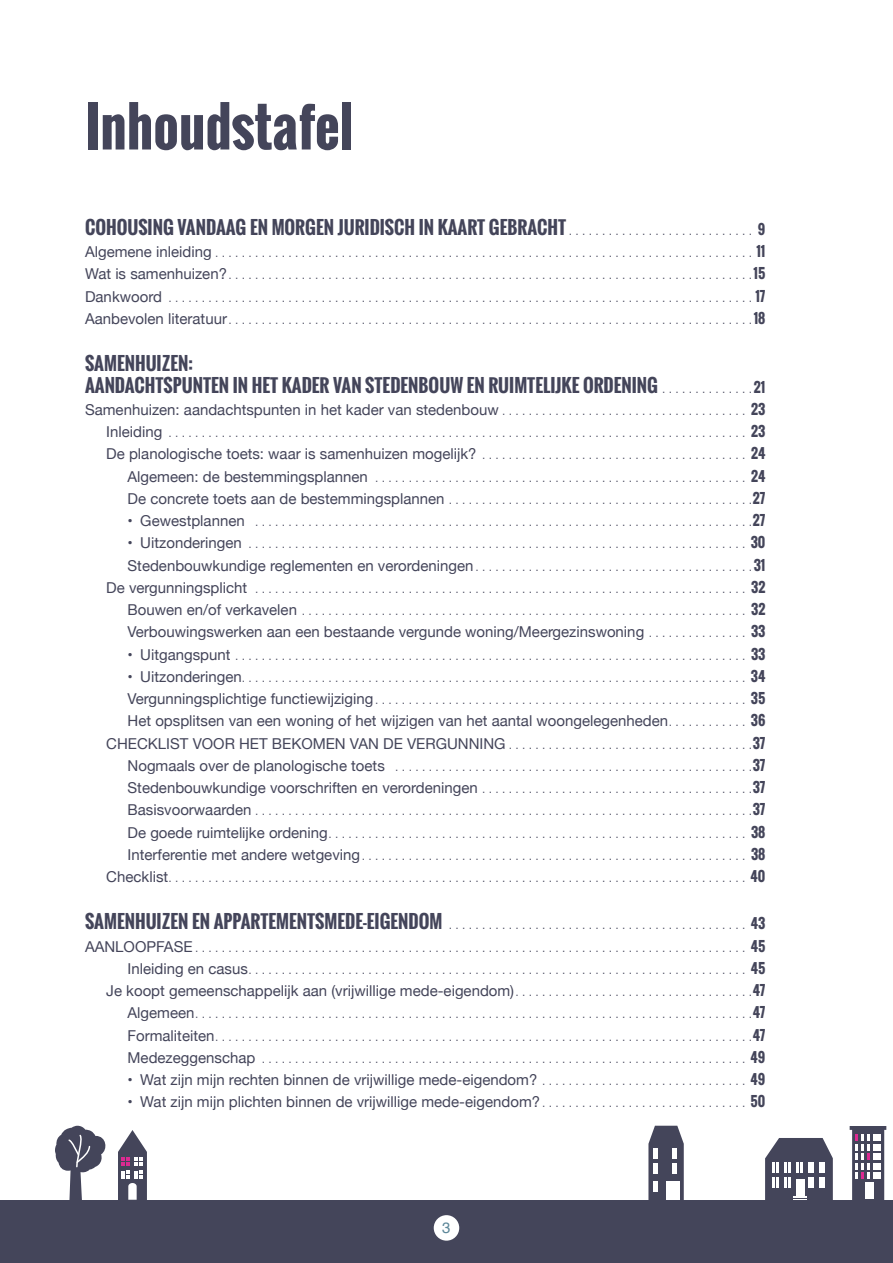
<style>
.page{position:relative;width:893px;height:1263px;background:#fff}
.page>*{position:absolute;margin:0;border:0;box-sizing:border-box;transform-origin:0 0}
.t1{font:700 54px "Oswald";color:#44455a}
.t2{font:700 18px/21.6px "Oswald";color:#44455a}
.t3{font:15px/22.2px "Helvetica Neue";color:#44455a;text-align:right}
.t4{font:15px "Helvetica";color:#5b8698}
.t5{font:300 12px/22.2px "Helvetica Neue";color:#44455a;text-align:right}
.s1{font-family:"Helvetica Neue";font-weight:300;font-size:12px}
.s2{font-size:13.5px}
.s3{font-weight:400;font-size:15px}
.s4{font-family:"Oswald";font-weight:700;font-size:13.5px}
.s5{font-weight:300;font-size:12px}
.s6{font-family:"Oswald";font-weight:700;font-size:18px}
</style>
<div class="page">
<div style="left:0;top:1200px;width:893px;height:63px;background:#44455a"></div>
<svg style="left:648px;top:1126px;width:36px;height:74px;background:#535467"></svg>
<div style="left:653px;top:1148px;width:5px;height:11px;background:#fff"></div>
<div style="left:672px;top:1148px;width:5px;height:11px;background:#fff"></div>
<div style="left:653px;top:1163px;width:5px;height:11px;background:#fff"></div>
<div style="left:653px;top:1181px;width:5px;height:11px;background:#fff"></div>
<div style="left:672px;top:1163px;width:5px;height:11px;background:#fff"></div>
<div style="left:666px;top:1181px;width:14px;height:18px;background:#fff"></div>
<svg style="left:850px;top:1126px;width:36px;height:74px"></svg>
<div style="left:865px;top:1182px;width:8px;height:17px;background:#fff"></div>
<svg style="left:765px;top:1138px;width:68px;height:62px"></svg>
<svg style="left:118px;top:1130px;width:29px;height:70px"></svg>
<svg style="left:55px;top:1126px;width:51px;height:74px"></svg>
<div style="left:434px;top:1215px;width:25px;height:26px;background:#fff;border-radius:50%"></div>
<h1 class="t1" style="left:85px;top:86px;width:270px">Inhoudstafel</h1>
<h2 class="t2" style="left:85px;top:217px;width:682px">COHOUSING VANDAAG EN MORGEN JURIDISCH IN KAART GEBRACHT <span class="s1">. . . . . . . . . . . . . . . . . . . . . . . . . . . .</span> <span class="s2">9</span></h2>
<p class="t5" style="left:85px;top:241px;width:682px;text-align:justify"><span class="s3">Algemene inleiding</span> . . . . . . . . . . . . . . . . . . . . . . . . . . . . . . . . . . . . . . . . . . . . . . . . . . . . . . . . . . . . . . . . . . . . . . . . . . . . . . . . . <span class="s4">11<br></span><span class="s3">Wat is samenhuizen?</span> . . . . . . . . . . . . . . . . . . . . . . . . . . . . . . . . . . . . . . . . . . . . . . . . . . . . . . . . . . . . . . . . . . . . . . . . . . . . . . <span class="s4">15<br></span><span class="s3">Dankwoord</span> . . . . . . . . . . . . . . . . . . . . . . . . . . . . . . . . . . . . . . . . . . . . . . . . . . . . . . . . . . . . . . . . . . . . . . . . . . . . . . . . . . . . . . . . <span class="s4">17<br></span><span class="s3">Aanbevolen literatuur</span> . . . . . . . . . . . . . . . . . . . . . . . . . . . . . . . . . . . . . . . . . . . . . . . . . . . . . . . . . . . . . . . . . . . . . . . . . . . . . . <span class="s4">18</span></p>
<h2 class="t2" style="left:85px;top:353px;width:682px">SAMENHUIZEN:<br>AANDACHTSPUNTEN IN HET KADER VAN STEDENBOUW EN RUIMTELIJKE ORDENING <span class="s1">. . . . . . . . . . . . .</span> <span class="s2">21</span></h2>
<p class="t3" style="left:85px;top:399px;width:682px">Samenhuizen: aandachtspunten in het kader van stedenbouw <span class="s5">. . . . . . . . . . . . . . . . . . . . . . . . . . . . . . . . . . . . .</span> <span class="s4">23</span></p>
<p class="t5" style="left:106px;top:421px;width:661px"><span class="s3">Inleiding</span> . . . . . . . . . . . . . . . . . . . . . . . . . . . . . . . . . . . . . . . . . . . . . . . . . . . . . . . . . . . . . . . . . . . . . . . . . . . . . . . . . . . . . . . <span class="s4">23</span></p>
<p class="t3" style="left:106px;top:444px;width:661px">De planologische toets: waar is samenhuizen mogelijk? <span class="s5">. . . . . . . . . . . . . . . . . . . . . . . . . . . . . . . . . . . . . . . .</span> <span class="s4">24</span></p>
<p class="t5" style="left:128px;top:465px;width:639px;text-align:left"><span class="s3">Algemeen: de bestemmingsplannen</span> . . . . . . . . . . . . . . . . . . . . . . . . . . . . . . . . . . . . . . . . . . . . . . . . . . . . . . . . <span class="s4">24<br></span><span class="s3">De concrete toets aan de bestemmingsplannen</span> . . . . . . . . . . . . . . . . . . . . . . . . . . . . . . . . . . . . . . . . . . . . . <span class="s4">27</span></p>
<p class="t5" style="left:128px;top:510px;width:639px"><span class="s3">• Gewestplannen</span> . . . . . . . . . . . . . . . . . . . . . . . . . . . . . . . . . . . . . . . . . . . . . . . . . . . . . . . . . . . . . . . . . . . . . . . . . . <span class="s4">27</span></p>
<p class="t5" style="left:128px;top:532px;width:639px"><span class="s3">• Uitzonderingen</span> . . . . . . . . . . . . . . . . . . . . . . . . . . . . . . . . . . . . . . . . . . . . . . . . . . . . . . . . . . . . . . . . . . . . . . . . . . . <span class="s4">30</span></p>
<p class="t3" style="left:128px;top:555px;width:639px">Stedenbouwkundige reglementen en verordeningen <span class="s5">. . . . . . . . . . . . . . . . . . . . . . . . . . . . . . . . . . . . . . . . .</span> <span class="s4">31</span></p>
<p class="t5" style="left:106px;top:577px;width:661px"><span class="s3">De vergunningsplicht</span> . . . . . . . . . . . . . . . . . . . . . . . . . . . . . . . . . . . . . . . . . . . . . . . . . . . . . . . . . . . . . . . . . . . . . . . . . . <span class="s4">32<br></span><span class="s3">Bouwen en/of verkavelen</span> . . . . . . . . . . . . . . . . . . . . . . . . . . . . . . . . . . . . . . . . . . . . . . . . . . . . . . . . . . . . . . . . . . . <span class="s4">32</span></p>
<p class="t3" style="left:128px;top:622px;width:639px">Verbouwingswerken aan een bestaande vergunde woning/Meergezinswoning <span class="s5">. . . . . . . . . . . . . . .</span> <span class="s4">33</span></p>
<p class="t5" style="left:128px;top:643px;width:639px"><span class="s3">• Uitgangspunt</span> . . . . . . . . . . . . . . . . . . . . . . . . . . . . . . . . . . . . . . . . . . . . . . . . . . . . . . . . . . . . . . . . . . . . . . . . . . . . . <span class="s4">33</span></p>
<p class="t5" style="left:128px;top:666px;width:639px;text-align:left"><span class="s3">• Uitzonderingen</span> . . . . . . . . . . . . . . . . . . . . . . . . . . . . . . . . . . . . . . . . . . . . . . . . . . . . . . . . . . . . . . . . . . . . . . . . . . . . <span class="s4">34<br></span><span class="s3">Vergunningsplichtige functiewijziging</span> . . . . . . . . . . . . . . . . . . . . . . . . . . . . . . . . . . . . . . . . . . . . . . . . . . . . . . . . <span class="s4">35</span></p>
<p class="t3" style="left:106px;top:711px;width:661px">Het opsplitsen van een woning of het wijzigen van het aantal woongelegenheden <span class="s5">. . . . . . . . . . . .</span> <span class="s4">36<br></span>CHECKLIST VOOR HET BEKOMEN VAN DE VERGUNNING <span class="s5">. . . . . . . . . . . . . . . . . . . . . . . . . . . . . . . . . . . .</span> <span class="s4">37</span></p>
<p class="t5" style="left:128px;top:755px;width:639px"><span class="s3">Nogmaals over de planologische toets</span> . . . . . . . . . . . . . . . . . . . . . . . . . . . . . . . . . . . . . . . . . . . . . . . . . . . . . <span class="s4">37</span></p>
<p class="t3" style="left:128px;top:778px;width:639px">Stedenbouwkundige voorschriften en verordeningen <span class="s5">. . . . . . . . . . . . . . . . . . . . . . . . . . . . . . . . . . . . . . . .</span> <span class="s4">37</span></p>
<p class="t5" style="left:106px;top:799px;width:661px"><span class="s3">Basisvoorwaarden</span> . . . . . . . . . . . . . . . . . . . . . . . . . . . . . . . . . . . . . . . . . . . . . . . . . . . . . . . . . . . . . . . . . . . . . . . . . . <span class="s4">37<br></span><span class="s3">De goede ruimtelijke ordening</span> . . . . . . . . . . . . . . . . . . . . . . . . . . . . . . . . . . . . . . . . . . . . . . . . . . . . . . . . . . . . . . . <span class="s4">38<br></span><span class="s3">Interferentie met andere wetgeving</span> . . . . . . . . . . . . . . . . . . . . . . . . . . . . . . . . . . . . . . . . . . . . . . . . . . . . . . . . . . <span class="s4">38<br></span><span class="s3">Checklist</span> . . . . . . . . . . . . . . . . . . . . . . . . . . . . . . . . . . . . . . . . . . . . . . . . . . . . . . . . . . . . . . . . . . . . . . . . . . . . . . . . . . . . . . . <span class="s4">40</span></p>
<p class="t5" style="left:85px;top:913px;width:682px"><span class="s6">SAMENHUIZEN EN APPARTEMENTSMEDE-EIGENDOM</span> . . . . . . . . . . . . . . . . . . . . . . . . . . . . . . . . . . . . . . . . . . . . . <span class="s4">43<br></span><span class="s3">AANLOOPFASE</span> . . . . . . . . . . . . . . . . . . . . . . . . . . . . . . . . . . . . . . . . . . . . . . . . . . . . . . . . . . . . . . . . . . . . . . . . . . . . . . . . . . . <span class="s4">45<br></span><span class="s3">Inleiding en casus</span> . . . . . . . . . . . . . . . . . . . . . . . . . . . . . . . . . . . . . . . . . . . . . . . . . . . . . . . . . . . . . . . . . . . . . . . . . . . <span class="s4">45</span></p>
<p class="t3" style="left:106px;top:980px;width:661px">Je koopt gemeenschappelijk aan (vrijwillige mede-eigendom) <span class="s5">. . . . . . . . . . . . . . . . . . . . . . . . . . . . . . . . . . .</span> <span class="s4">47</span></p>
<p class="t5" style="left:128px;top:1002px;width:639px;text-align:justify"><span class="s3">Algemeen</span> . . . . . . . . . . . . . . . . . . . . . . . . . . . . . . . . . . . . . . . . . . . . . . . . . . . . . . . . . . . . . . . . . . . . . . . . . . . . . . . . . . . <span class="s4">47<br></span><span class="s3">Formaliteiten</span> . . . . . . . . . . . . . . . . . . . . . . . . . . . . . . . . . . . . . . . . . . . . . . . . . . . . . . . . . . . . . . . . . . . . . . . . . . . . . . . . <span class="s4">47<br></span><span class="s3">Medezeggenschap</span> . . . . . . . . . . . . . . . . . . . . . . . . . . . . . . . . . . . . . . . . . . . . . . . . . . . . . . . . . . . . . . . . . . . . . . . . . <span class="s4">49</span></p>
<p class="t3" style="left:128px;top:1069px;width:639px">• Wat zijn mijn rechten binnen de vrijwillige mede-eigendom? <span class="s5">. . . . . . . . . . . . . . . . . . . . . . . . . . . . . . .</span> <span class="s4">49</span></p>
<p class="t3" style="left:128px;top:1092px;width:639px">• Wat zijn mijn plichten binnen de vrijwillige mede-eigendom? <span class="s5">. . . . . . . . . . . . . . . . . . . . . . . . . . . . . . .</span> <span class="s4">50</span></p>
<p class="t4" style="left:442px;top:1216px;width:10px">3</p>
</div>
